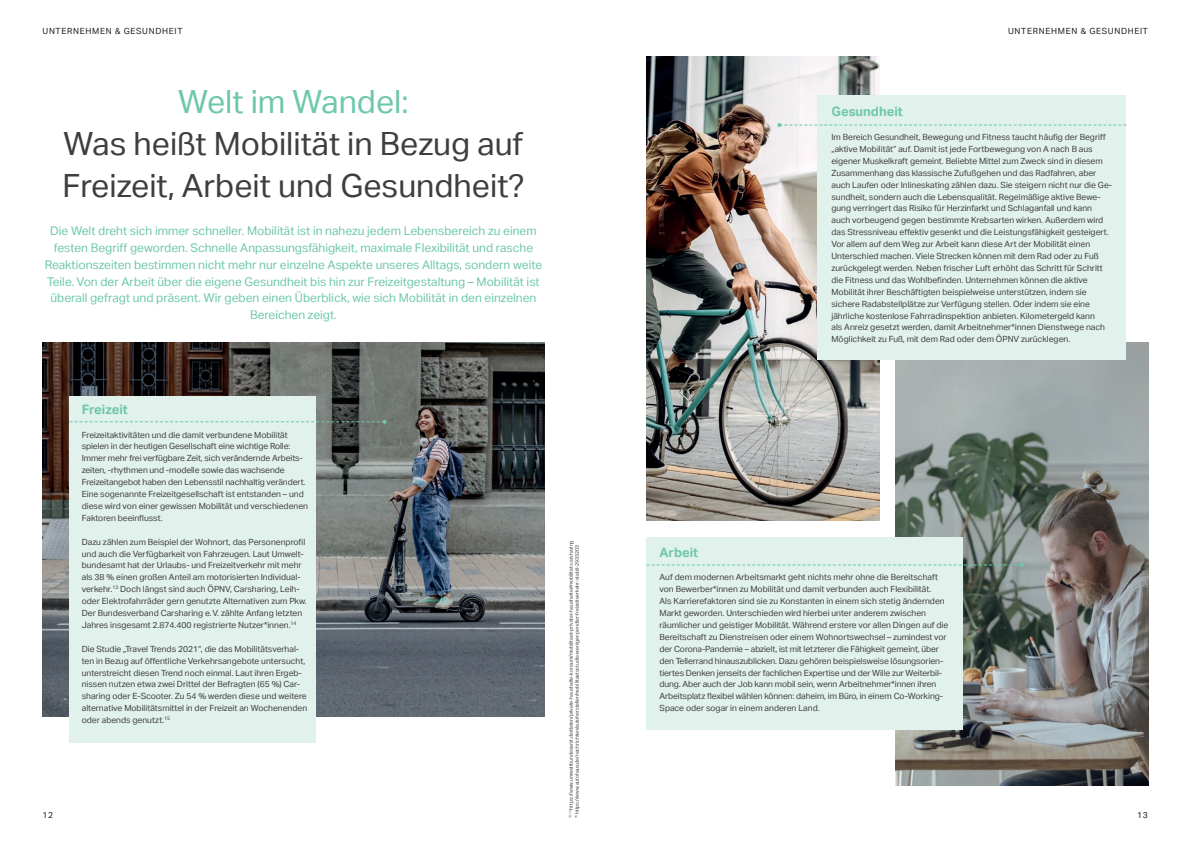
<style>
.page{position:relative;width:1191px;height:842px;background:#fff}
.page>*{position:absolute;margin:0;border:0;box-sizing:border-box;transform-origin:0 0}
.t1{font:32px/42px "Aktiv Grotesk";color:#3e3e3f}
.t2{font:32px "Aktiv Grotesk";color:#6ec7ad}
.t3{font:700 13px "Aktiv Grotesk";color:#6ec7ad}
.t4{font:12px/16.8px "Aktiv Grotesk";color:#6ec7ad;text-align:center}
.t5{font:8.5px/11.9px "Aktiv Grotesk";color:#3e3e3f}
.t6{font:8.5px "Aktiv Grotesk";letter-spacing:.08em;color:#231f20}
.t7{font:5px/5.9px "Aktiv Grotesk";color:#3e3e3f}
</style>
<div class="page">
<img style="left:43px;top:342px;width:501px;height:375px">
<img style="left:895px;top:342px;width:253px;height:443px">
<img style="left:646px;top:57px;width:233px;height:464px">
<div style="left:69px;top:396px;width:247px;height:347px;background:#e1f1ec"></div>
<div style="left:817px;top:95px;width:309px;height:265px;background:#e1f1ec"></div>
<div style="left:646px;top:537px;width:317px;height:192px;background:#e1f1ec"></div>
<svg style="left:69px;top:420px;width:317px;height:4px"></svg>
<svg style="left:777px;top:123px;width:349px;height:4px"></svg>
<svg style="left:646px;top:563px;width:378px;height:4px"></svg>
<p class="t6" style="left:43px;top:26px;width:141px">UNTERNEHMEN &amp; GESUNDHEIT</p>
<p class="t6" style="left:1008px;top:26px;width:141px">UNTERNEHMEN &amp; GESUNDHEIT</p>
<h1 class="t2" style="left:178px;top:83px;width:232px">Welt im Wandel:</h1>
<h1 class="t1" style="left:62px;top:122px;width:463px">Was heißt Mobilität in Bezug auf<br>Freizeit, Arbeit und Gesundheit?</h1>
<p class="t4" style="left:45px;top:222px;width:499px">Die Welt dreht sich immer schneller. Mobilität ist in nahezu jedem Lebensbereich zu einem festen Begriff geworden. Schnelle Anpassungsfähigkeit, maximale Flexibilität und rasche Reaktionszeiten bestimmen nicht mehr nur einzelne Aspekte unseres Alltags, sondern weite Teile. Von der Arbeit über die eigene Gesundheit bis hin zur Freizeitgestaltung – Mobilität ist überall gefragt und präsent. Wir geben einen Überblick, wie sich Mobilität in den einzelnen Bereichen zeigt.</p>
<h2 class="t3" style="left:82px;top:401px;width:48px">Freizeit</h2>
<h2 class="t3" style="left:831px;top:104px;width:73px">Gesundheit</h2>
<p class="t5" style="left:831px;top:131px;width:282px">Im Bereich Gesundheit, Bewegung und Fitness taucht häufig der Begriff „aktive Mobilität“ auf. Damit ist jede Fortbewegung von A nach B aus eigener Muskelkraft gemeint. Beliebte Mittel zum Zweck sind in diesem Zusammenhang das klassische Zufußgehen und das Radfahren, aber auch Laufen oder Inlineskating zählen dazu. Sie steigern nicht nur die Ge&shy;sundheit, sondern auch die Lebensqualität. Regelmäßige aktive Bewe&shy;gung verringert das Risiko für Herzinfarkt und Schlaganfall und kann auch vorbeugend gegen bestimmte Krebsarten wirken. Außerdem wird das Stressniveau effektiv gesenkt und die Leistungsfähigkeit gesteigert.<br>Vor allem auf dem Weg zur Arbeit kann diese Art der Mobilität einen Unterschied machen. Viele Strecken können mit dem Rad oder zu Fuß zurückgelegt werden. Neben frischer Luft erhöht das Schritt für Schritt die Fitness und das Wohlbefinden. Unternehmen können die aktive Mobilität ihrer Beschäftigten beispielweise unterstützen, indem sie sichere Radabstellplätze zur Verfügung stellen. Oder indem sie eine jährliche kostenlose Fahrradinspektion anbieten. Kilometergeld kann<br>als Anreiz gesetzt werden, damit Arbeitnehmer*innen Dienstwege nach Möglichkeit zu Fuß, mit dem Rad oder dem ÖPNV zurücklegen.</p>
<p class="t5" style="left:82px;top:428px;width:228px">Freizeitaktivitäten und die damit verbundene Mobilität spielen in der heutigen Gesellschaft eine wichtige Rolle:<br>Immer mehr frei verfügbare Zeit, sich verändernde Arbeits&shy;zeiten, -rhythmen und -modelle sowie das wachsende Freizeitangebot haben den Lebensstil nachhaltig verändert.<br>Eine sogenannte Freizeitgesellschaft ist entstanden – und diese wird von einer gewissen Mobilität und verschiedenen Faktoren beeinflusst.</p>
<p class="t5" style="left:82px;top:536px;width:226px">Dazu zählen zum Beispiel der Wohnort, das Personenprofil und auch die Verfügbarkeit von Fahrzeugen. Laut Umwelt&shy;bundesamt hat der Urlaubs- und Freizeitverkehr mit mehr als 38 % einen großen Anteil am motorisierten Individual&shy;verkehr.<sup>13</sup> Doch längst sind auch ÖPNV, Carsharing, Leih&shy;oder Elektrofahrräder gern genutzte Alternativen zum Pkw.<br>Der Bundesverband Carsharing e.V. zählte Anfang letzten Jahres insgesamt 2.874.400 registrierte Nutzer*innen.<sup>14</sup></p>
<p class="t5" style="left:82px;top:643px;width:227px">Die Studie „Travel Trends 2021“, die das Mobilitätsverhal&shy;ten in Bezug auf öffentliche Verkehrsangebote untersucht, unterstreicht diesen Trend noch einmal. Laut ihren Ergeb&shy;nissen nutzen etwa zwei Drittel der Befragten (65 %) Car&shy;sharing oder E-Scooter. Zu 54 % werden diese und weitere alternative Mobilitätsmittel in der Freizeit an Wochenenden oder abends genutzt.<sup>15</sup></p>
<p class="t7" style="left:568px;top:818px;width:279px;rotate:-90deg"><sup>13,</sup> <sup>14</sup> https://www.umweltbundesamt.de/daten/private-haushalte-konsum/mobilitaet-privater-haushalte#mobilitat-carsharing<br><sup>15</sup> https://www.autohaus.de/nachrichten/autohersteller/mobilitaetsstudie-weniger-pendler-freizeitverkehr-stabil-2933203</p>
<h2 class="t3" style="left:659px;top:544px;width:40px">Arbeit</h2>
<p class="t5" style="left:659px;top:571px;width:290px">Auf dem modernen Arbeitsmarkt geht nichts mehr ohne die Bereitschaft von Bewerber*innen zu Mobilität und damit verbunden auch Flexibilität.<br>Als Karrierefaktoren sind sie zu Konstanten in einem sich stetig ändernden Markt geworden. Unterschieden wird hierbei unter anderem zwischen räumlicher und geistiger Mobilität. Während erstere vor allen Dingen auf die Bereitschaft zu Dienstreisen oder einem Wohnortswechsel – zumindest vor der Corona-Pandemie – abzielt, ist mit letzterer die Fähigkeit gemeint, über den Tellerrand hinauszublicken. Dazu gehören beispielsweise lösungsorien&shy;tiertes Denken jenseits der fachlichen Expertise und der Wille zur Weiterbil&shy;dung. Aber auch der Job kann mobil sein, wenn Arbeitnehmer*innen ihren Arbeitsplatz flexibel wählen können: daheim, im Büro, in einem Co-Working-Space oder sogar in einem anderen Land.</p>
<p class="t6" style="left:43px;top:810px;width:12px">12</p>
<p class="t6" style="left:1137px;top:810px;width:12px">13</p>
</div>
